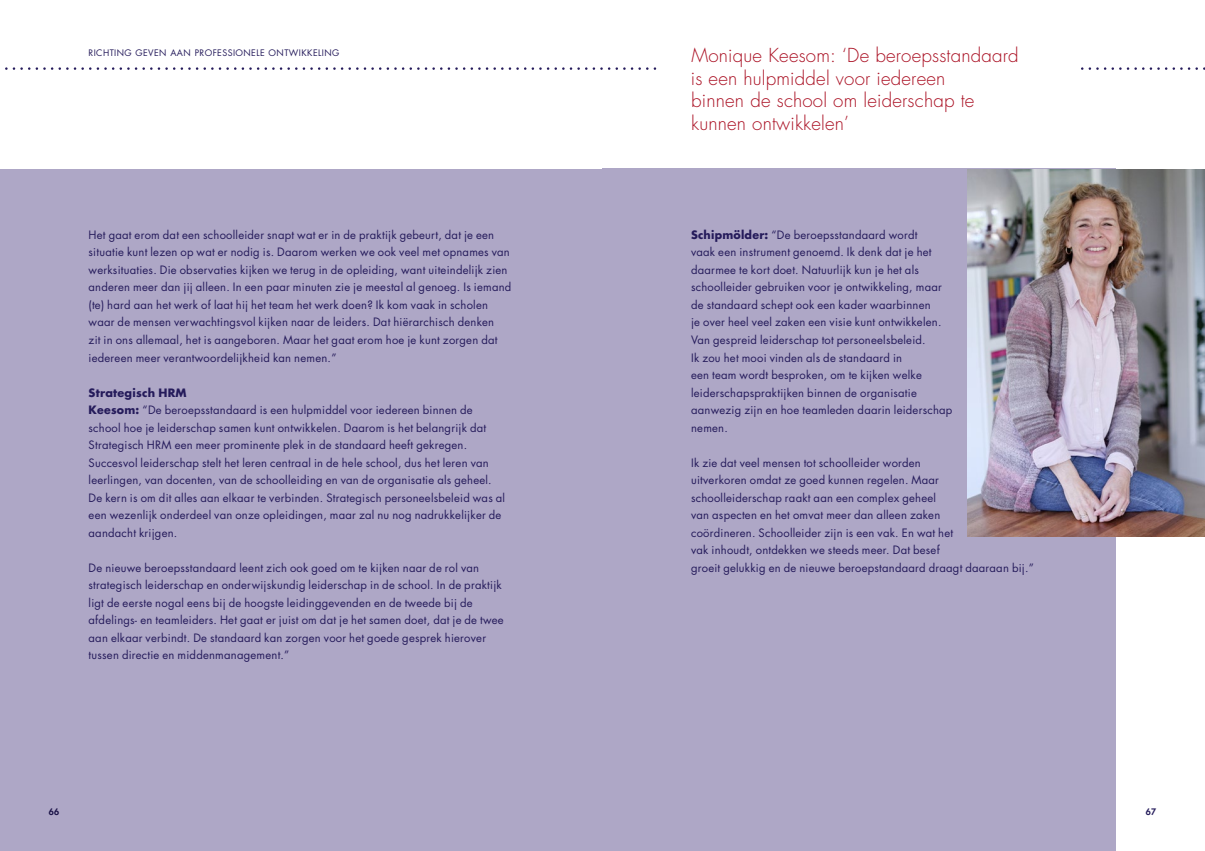
<style>
.page{position:relative;width:1205px;height:851px;background:#fff}
.page>*{position:absolute;margin:0;border:0;box-sizing:border-box;transform-origin:0 0}
._1_Citaat{font:300 18.75px/22.5px "Futura LT";letter-spacing:.01em;color:#aa1124}
.Interview_tekst{font:11.25px/17.5px "Futura LT";letter-spacing:.02em;color:#251b5b}
.t1{font:8.75px "Futura LT";letter-spacing:.05em;color:#251b5b}
.t2{font:800 8.75px "Futura LT";color:#251b5b}
.s1{font-weight:700}
</style>
<div class="page">
<div style="left:0;top:169px;width:602px;height:681px;background:#aea7c6"></div>
<div style="left:602px;top:169px;width:514px;height:681px;background:#aea7c6"></div>
<img style="left:968px;top:169px;width:237px;height:367px">
<svg style="left:5px;top:67px;width:1200px;height:3px"></svg>
<div style="left:657px;top:48px;width:421px;height:82px;background:#fff"></div>
<p class="t1" style="left:89px;top:48px;width:21px">Richting</p>
<p class="t1" style="left:136px;top:48px;width:43px">geven aan</p>
<p class="t1" style="left:195px;top:48px;width:35px">profession</p>
<p class="t1" style="left:251px;top:48px;width:25px">ele ontwikk</p>
<p class="t1" style="left:313px;top:48px;width:16px">eling</p>
<p class="_1_Citaat" style="left:691px;top:45px;width:329px">Monique Keesom: ‘De beroepsstandaard is een hulpmiddel voor iedereen<br>binnen de school om leiderschap te kunnen ontwikkelen’</p>
<p class="Interview_tekst" style="left:89px;top:226px;width:424px">Het gaat erom dat een schoolleider snapt wat er in de praktijk gebeurt, dat je een situatie kunt lezen op wat er nodig is. Daarom werken we ook veel met opnames van werksituaties. Die observaties kijken we terug in de opleiding, want uiteindelijk zien anderen meer dan jij alleen. In een paar minuten zie je meestal al genoeg. Is iemand (te) hard aan het werk of laat hij het team het werk doen? Ik kom vaak in scholen waar de mensen verwachtingsvol kijken naar de leiders. Dat hiërarchisch denken<br>zit in ons allemaal, het is aangeboren. Maar het gaat erom hoe je kunt zorgen dat iedereen meer verantwoordelijkheid kan nemen.”</p>
<p class="Interview_tekst" style="left:89px;top:383px;width:418px"><span class="s1">Strategisch HRM<br>Keesom:</span> “De beroepsstandaard is een hulpmiddel voor iedereen binnen de school hoe je leiderschap samen kunt ontwikkelen. Daarom is het belangrijk dat Strategisch HRM een meer prominente plek in de standaard heeft gekregen.<br>Succesvol leiderschap stelt het leren centraal in de hele school, dus het leren van leerlingen, van docenten, van de schoolleiding en van de organisatie als geheel.<br>De kern is om dit alles aan elkaar te verbinden. Strategisch personeelsbeleid was al een wezenlijk onderdeel van onze opleidingen, maar zal nu nog nadrukkelijker de aandacht krijgen.</p>
<p class="Interview_tekst" style="left:89px;top:558px;width:417px">De nieuwe beroepsstandaard leent zich ook goed om te kijken naar de rol van strategisch leiderschap en onderwijskundig leiderschap in de school. In de praktijk ligt de eerste nogal eens bij de hoogste leidinggevenden en de tweede bij de afdelings- en teamleiders. Het gaat er juist om dat je het samen doet, dat je de twee aan elkaar verbindt. De standaard kan zorgen voor het goede gesprek hierover tussen directie en middenmanagement.”</p>
<p class="Interview_tekst" style="left:691px;top:226px;width:263px"><span class="s1">Schipmölder:</span> “De beroepsstandaard wordt<br>vaak een instrument genoemd. Ik denk dat je het daarmee te kort doet. Natuurlijk kun je het als schoolleider gebruiken voor je ontwikkeling, maar de standaard schept ook een kader waarbinnen<br>je over heel veel zaken een visie kunt ontwikkelen.<br>Van gespreid leiderschap tot personeelsbeleid.<br>Ik zou het mooi vinden als de standaard in<br>een team wordt besproken, om te kijken welke leiderschapspraktijken binnen de organisatie aanwezig zijn en hoe teamleden daarin leiderschap nemen.</p>
<p class="Interview_tekst" style="left:691px;top:453px;width:344px">Ik zie dat veel mensen tot schoolleider worden<br>uitverkoren omdat ze goed kunnen regelen. Maar<br>schoolleiderschap raakt aan een complex geheel<br>van aspecten en het omvat meer dan alleen zaken<br>coördineren. Schoolleider zijn is een vak. En wat het<br>vak inhoudt, ontdekken we steeds meer. Dat besef<br>groeit gelukkig en de nieuwe beroepstandaard draagt daaraan bij.”</p>
<p class="t2" style="left:49px;top:805px;width:12px">66</p>
<p class="t2" style="left:1146px;top:805px;width:12px">67</p>
</div>
